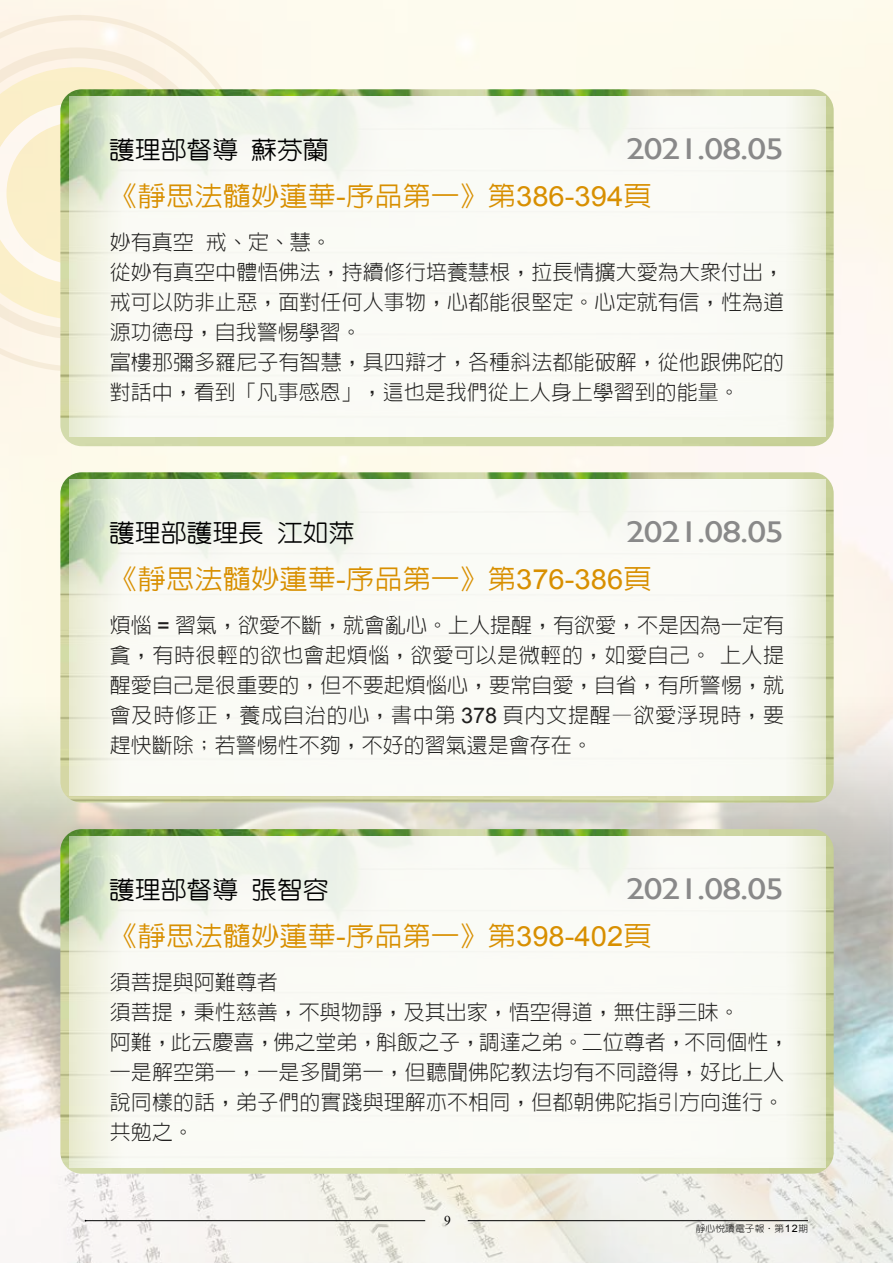
<style>
.page{position:relative;width:893px;height:1263px;background:#fff}
.page>*{position:absolute;margin:0;border:0;box-sizing:border-box;transform-origin:0 0}
.t1{font:30px "Gill Sans";letter-spacing:-.025em;color:#898989;scale:1.25 1}
.t2{font:500 27px "AR Hei B5";color:#d88f00;scale:1.05 1}
.t3{font:500 24.45px "AR Yuan B5";color:#000;scale:1.06 1}
.t4{font:300 21px/30px "AR Hei B5";letter-spacing:.005em;color:#1f1e1d}
.t5{font:13.5px "Times New Roman";color:#000}
.t6{font:300 9.3px "AR Hei B5";letter-spacing:.01em;color:#000;scale:1.05 1}
.s1{font-family:"Arial";font-weight:400;font-size:27.75px}
.s2{font-family:"Arial";font-weight:400;font-size:21.6px}
.s3{font-family:"AR Yuan B5";font-weight:700}
.s4{font-family:"Arial";font-weight:400;font-size:10.2px}
</style>
<div class="page">
<img style="left:0;top:692px;width:893px;height:571px">
<hr style="left:86px;top:1220px;width:339px;height:1px;background:#000">
<hr style="left:468px;top:1220px;width:340px;height:1px;background:#000">
<svg style="left:0;top:15px;width:256px;height:357px;background:#fbf2dd"></svg>
<img style="left:60px;top:89px;width:774px;height:357px">
<img style="left:69px;top:97px;width:756px;height:339px">
<img style="left:60px;top:472px;width:774px;height:331px">
<img style="left:69px;top:480px;width:756px;height:315px">
<img style="left:60px;top:829px;width:774px;height:345px">
<img style="left:69px;top:837px;width:756px;height:330px">
<p class="t3" style="left:109px;top:137px;width:124px">護理部督導</p>
<p class="t3" style="left:251px;top:137px;width:75px">蘇芬蘭</p>
<h1 class="t1" style="left:626px;top:131px;width:128px">2021.08.05</h1>
<p class="t2" style="left:109px;top:182px;width:518px">《靜思法髓妙蓮華<span class="s1">-</span>序品第一》第<span class="s1">386-394</span>頁</p>
<p class="t4" style="left:206px;top:227px;width:127px">戒、定、慧。</p>
<p class="t4" style="left:110px;top:227px;width:676px">妙有真空<br>從妙有真空中體悟佛法，持續修行培養慧根，拉長情擴大愛為大眾付出，戒可以防非止惡，面對任何人事物，心都能很堅定。心定就有信，性為道源功德母，自我警惕學習。<br>富樓那彌多羅尼子有智慧，具四辯才，各種斜法都能破解，從他跟佛陀的對話中，看到「凡事感恩」，這也是我們從上人身上學習到的能量。</p>
<p class="t3" style="left:277px;top:520px;width:75px">江如萍</p>
<p class="t3" style="left:109px;top:520px;width:148px">護理部護理長</p>
<h1 class="t1" style="left:626px;top:514px;width:128px">2021.08.05</h1>
<p class="t2" style="left:109px;top:565px;width:518px">《靜思法髓妙蓮華<span class="s1">-</span>序品第一》第<span class="s1">376-386</span>頁</p>
<p class="t4" style="left:110px;top:610px;width:676px;text-align:justify">煩惱 <span class="s2">=</span> 習氣，欲愛不斷，就會亂心。上人提醒，有欲愛，不是因為一定有貪，有時很輕的欲也會起煩惱，欲愛可以是微輕的，如愛自己。上人提醒愛自己是很重要的，但不要起煩惱心，要常自愛，自省，有所警惕，就會及時修正，養成自治的心，書中第 <span class="s2">378</span> 頁內文提醒—欲愛浮現時，要趕快斷除；若警惕性不夠，不好的習氣還是會存在。</p>
<p class="t3" style="left:109px;top:877px;width:124px">護理部督導</p>
<p class="t3" style="left:251px;top:877px;width:75px">張智容</p>
<h1 class="t1" style="left:626px;top:871px;width:128px">2021.08.05</h1>
<p class="t2" style="left:109px;top:922px;width:518px">《靜思法髓妙蓮華<span class="s1">-</span>序品第一》第<span class="s1">398-402</span>頁</p>
<p class="t4" style="left:110px;top:967px;width:681px">須菩提與阿難尊者<br>須菩提，秉性慈善，不與物諍，及其出家，悟空得道，無住諍三昧。<br>阿難，此云慶喜，佛之堂弟，斛飯之子，調達之弟。二位尊者，不同個性，一是解空第一，一是多聞第一，但聽聞佛陀教法均有不同證得，好比上人說同樣的話，弟子們的實踐與理解亦不相同，但都朝佛陀指引方向進行。共勉之。</p>
<p class="t5" style="left:444px;top:1211px;width:8px">9</p>
<p class="t6" style="left:696px;top:1223px;width:109px">靜心悅讀電子報<span class="s3">．</span>第<span class="s4">12</span>期</p>
</div>
